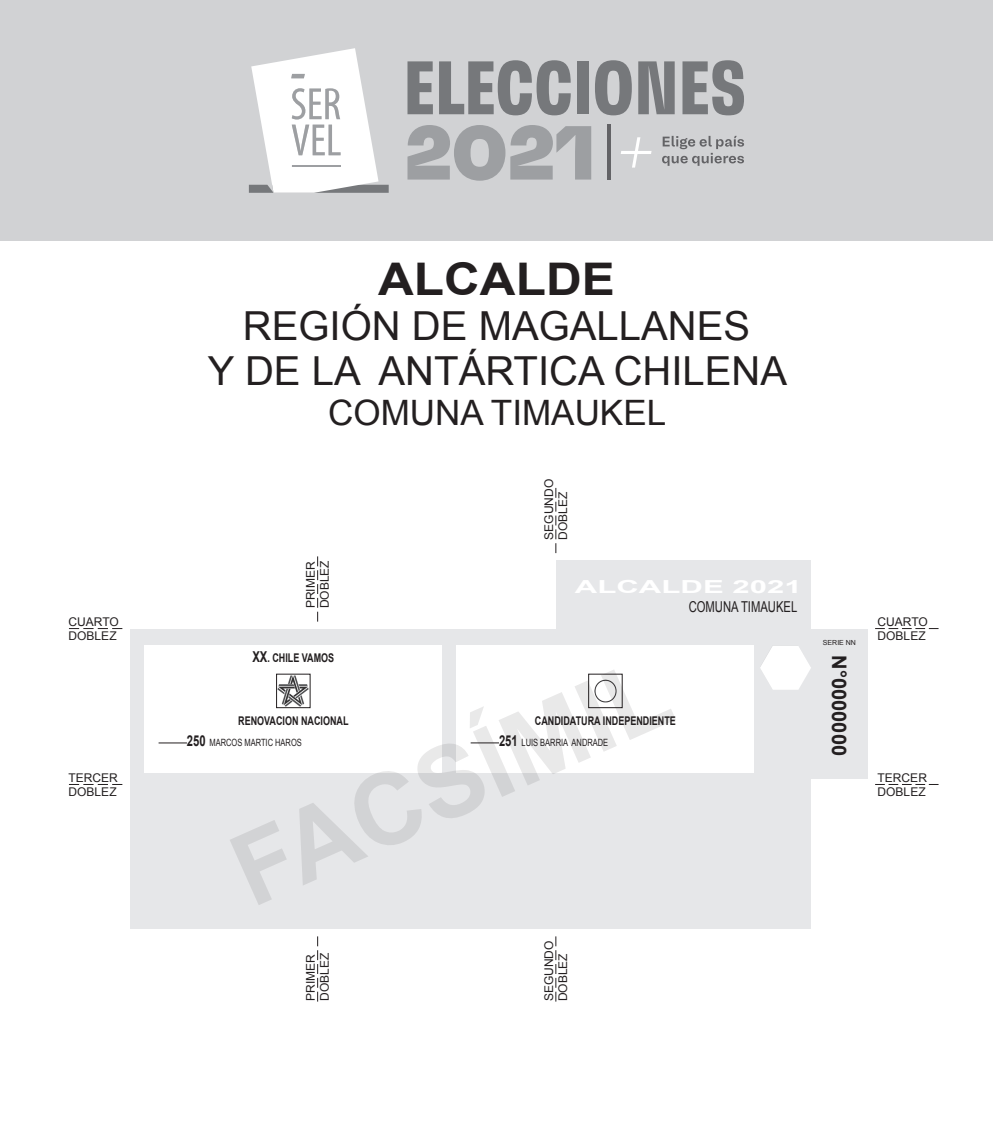
<style>
.page{position:relative;width:993px;height:1134px;background:#fff}
.page>*{position:absolute;margin:0;border:0;box-sizing:border-box;transform-origin:0 0}
.t1{font:700 100px "Arial";color:#231f20}
.t2{font:700 45px "Arial";color:#231f20;scale:1.1 1}
.t3{font:40px/45px "Arial";color:#231f20;text-align:center}
.t4{font:35px "Arial";color:#231f20}
.t5{font:700 20px "Arial";color:#231f20}
.t6{font:700 18px "Arial";color:#fff;scale:1.73 1}
.t7{font:15px "Arial";color:#231f20;scale:.75 1}
.t8{font:12px/14px "Arial";color:#231f20}
.t9{font:700 12px "Arial";color:#231f20;scale:.75 1}
.t10{font:10px "Arial";color:#231f20;scale:.75 1}
.t11{font:7px "Arial";color:#231f20}
.s1{font-size:15px}
.s2{font-weight:700;font-size:15px}
</style>
<div class="page">
<div style="left:130px;top:628px;width:680px;height:301px;background:#e6e7e9"></div>
<div style="left:555px;top:560px;width:255px;height:68px;background:#e6e7e9"></div>
<div style="left:144px;top:645px;width:298px;height:128px;background:#fff"></div>
<div style="left:456px;top:645px;width:298px;height:128px;background:#fff"></div>
<svg style="left:158px;top:742px;width:29px;height:1px"></svg>
<img style="left:278px;top:676px;width:30px;height:30px">
<div style="left:276px;top:674px;width:34px;height:34px;border:1px solid #231f20"></div>
<svg style="left:470px;top:742px;width:29px;height:1px"></svg>
<img style="left:594px;top:679px;width:23px;height:24px">
<div style="left:588px;top:674px;width:34px;height:34px;border:1px solid #231f20"></div>
<div style="left:810px;top:628px;width:57px;height:151px;background:#e6e7e9"></div>
<svg style="left:760px;top:646px;width:50px;height:44px"></svg>
<div style="left:0;top:0;width:992px;height:241px;background:#d1d2d4"></div>
<svg style="left:407px;top:61px;width:26px;height:53px"></svg>
<svg style="left:439px;top:60px;width:131px;height:55px"></svg>
<div style="left:576px;top:61px;width:12px;height:53px;background:#76787b"></div>
<svg style="left:595px;top:60px;width:36px;height:55px"></svg>
<svg style="left:638px;top:61px;width:36px;height:53px"></svg>
<svg style="left:682px;top:60px;width:61px;height:55px"></svg>
<svg style="left:407px;top:125px;width:184px;height:56px"></svg>
<svg style="left:621px;top:137px;width:30px;height:31px"></svg>
<hr style="left:607px;top:124px;width:3px;height:56px;background:#636366">
<svg style="left:662px;top:136px;width:81px;height:30px"></svg>
<svg style="left:249px;top:48px;width:139px;height:145px"></svg>
<svg style="left:555px;top:488px;width:1px;height:65px"></svg>
<svg style="left:555px;top:936px;width:1px;height:65px"></svg>
<svg style="left:317px;top:556px;width:1px;height:66px"></svg>
<svg style="left:317px;top:936px;width:1px;height:65px"></svg>
<svg style="left:69px;top:784px;width:53px;height:1px"></svg>
<svg style="left:69px;top:628px;width:53px;height:1px"></svg>
<svg style="left:875px;top:784px;width:63px;height:1px"></svg>
<svg style="left:875px;top:628px;width:63px;height:1px"></svg>
<p class="t8" style="left:69px;top:615px;width:52px">CUARTO<br>DOBLEZ</p>
<p class="t8" style="left:69px;top:771px;width:51px">TERCER<br>DOBLEZ</p>
<h2 class="t2" style="left:378px;top:249px;width:216px">ALCALDE</h2>
<h3 class="t3" style="left:208px;top:304px;width:580px">REGIÓN DE MAGALLANES<br>Y DE LA ANTÁRTICA CHILENA</h3>
<h3 class="t4" style="left:328px;top:390px;width:339px">COMUNA TIMAUKEL</h3>
<p class="t8" style="left:303px;top:608px;width:50px;rotate:-90deg">PRIMER<br>DOBLEZ</p>
<p class="t8" style="left:541px;top:540px;width:62px;rotate:-90deg">SEGUNDO<br>DOBLEZ</p>
<h3 class="t6" style="left:574px;top:575px;width:133px">ALCALDE 2021</h3>
<p class="t7" style="left:688px;top:597px;width:146px">COMUNA TIMAUKEL</p>
<p class="t9" style="left:252px;top:650px;width:111px"><span class="s1">XX</span>. CHILE VAMOS</p>
<h1 class="t1" style="left:210px;top:815px;width:468px;rotate:-24deg">FACSÍMIL</h1>
<p class="t9" style="left:534px;top:712px;width:190px">CANDIDATURA INDEPENDIENTE</p>
<p class="t10" style="left:499px;top:736px;width:147px"><span class="s2">251</span> LUIS BARRIA ANDRADE</p>
<p class="t9" style="left:238px;top:712px;width:149px">RENOVACION NACIONAL</p>
<p class="t10" style="left:187px;top:736px;width:155px"><span class="s2">250</span> MARCOS MARTIC HAROS</p>
<p class="t8" style="left:303px;top:1000px;width:50px;rotate:-90deg">PRIMER<br>DOBLEZ</p>
<p class="t8" style="left:541px;top:1001px;width:62px;rotate:-90deg">SEGUNDO<br>DOBLEZ</p>
<p class="t11" style="left:822px;top:638px;width:35px">SERIE NN</p>
<p class="t11" style="left:823px;top:638px;width:33px">SERIE TF</p>
<h3 class="t5" style="left:852px;top:655px;width:102px;rotate:90deg">N°0000000</h3>
<p class="t8" style="left:877px;top:615px;width:52px">CUARTO<br>DOBLEZ</p>
<p class="t8" style="left:877px;top:771px;width:51px">TERCER<br>DOBLEZ</p>
</div>
